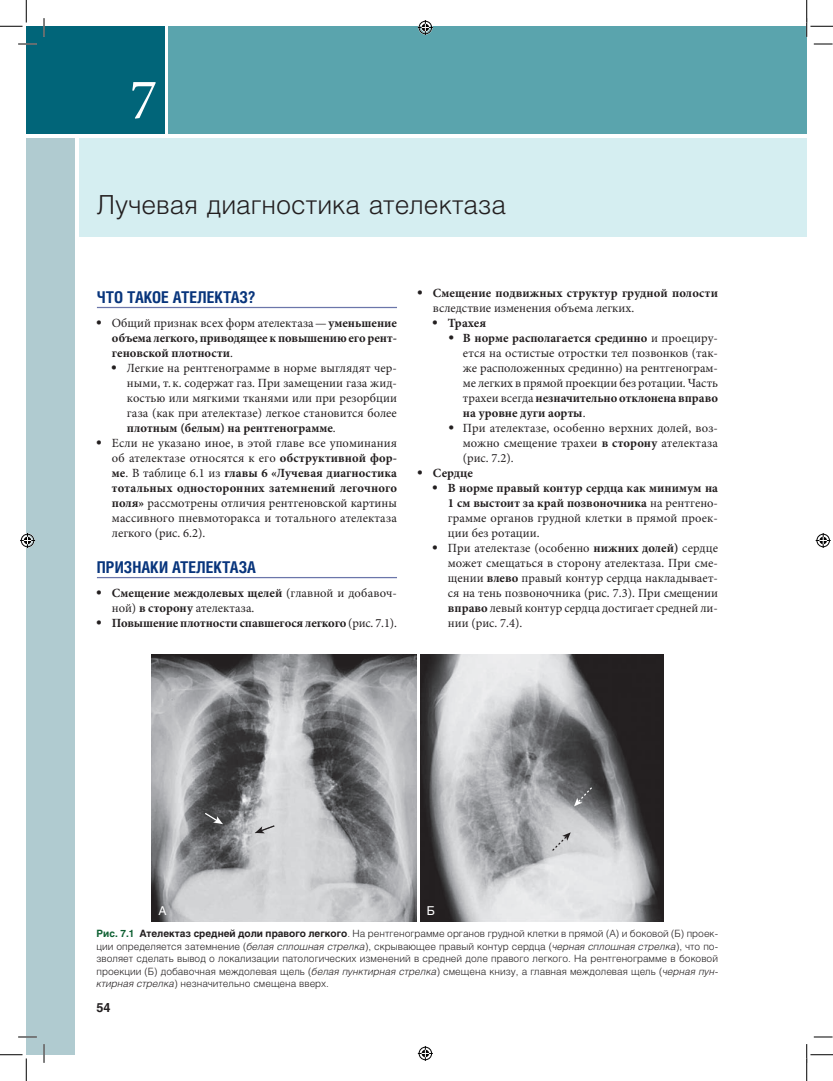
<style>
.page{position:relative;width:833px;height:1081px;background:#fff}
.page>*{position:absolute;margin:0;border:0;box-sizing:border-box;transform-origin:0 0}
.Glava{font:57.5px "Minion Pro";color:#fff}
.GlavaName{font:300 26.25px "Helios";color:#231f20}
.zag-1_Line1{font:700 16.25px "Helios Cond";color:#08357c}
.t1{font:12.5px/15px "Minion Pro";color:#231f20;text-align:justify}
.t2{font:700 12.5px/15px "Minion Pro";color:#231f20;text-align:justify}
.t3{font:700 12.5px "Helios";color:#231f20}
.t4{font:12.12px "Helios";color:#fff}
.ris_podp_L{font:300 10px/12.5px "Helios";color:#231f20;text-align:justify}
.s1{font-family:"Helios"}
.s2{font-weight:400}
.s3{font-family:"Helios";font-weight:700}
.s4{font-weight:700}
.s5{font-weight:700;color:#0e6032}
.s6{font-style:italic}
</style>
<div class="page">
<div style="left:26px;top:26px;width:138px;height:108px;background:#016579"></div>
<div style="left:26px;top:138px;width:49px;height:916px;background:#b0cbd0"></div>
<div style="left:168px;top:26px;width:638px;height:108px;background:#5aa4ad"></div>
<div style="left:79px;top:138px;width:727px;height:98px;background:#d5eef1"></div>
<hr style="left:97px;top:307px;width:300px;height:1px;background:#6b76aa">
<hr style="left:97px;top:576px;width:300px;height:2px;background:#6b76aa">
<img style="left:420px;top:654px;width:242px;height:267px">
<img style="left:151px;top:654px;width:265px;height:267px">
<svg style="left:203px;top:811px;width:20px;height:12px"></svg>
<svg style="left:255px;top:824px;width:21px;height:9px"></svg>
<svg style="left:550px;top:832px;width:20px;height:19px"></svg>
<svg style="left:573px;top:785px;width:20px;height:21px"></svg>
<svg style="left:18px;top:43px;width:19px;height:2px"></svg>
<svg style="left:813px;top:43px;width:19px;height:2px"></svg>
<svg style="left:18px;top:1036px;width:19px;height:1px"></svg>
<svg style="left:813px;top:1036px;width:19px;height:1px"></svg>
<svg style="left:43px;top:18px;width:2px;height:19px"></svg>
<svg style="left:43px;top:1044px;width:2px;height:18px"></svg>
<svg style="left:0;top:0;width:27px;height:27px"></svg>
<svg style="left:0;top:1054px;width:27px;height:26px"></svg>
<svg style="left:805px;top:0;width:27px;height:37px"></svg>
<svg style="left:806px;top:1044px;width:26px;height:36px"></svg>
<svg style="left:417px;top:20px;width:15px;height:15px"></svg>
<svg style="left:417px;top:1046px;width:15px;height:14px"></svg>
<svg style="left:20px;top:533px;width:15px;height:15px"></svg>
<svg style="left:815px;top:533px;width:15px;height:15px"></svg>
<p class="Glava" style="left:129px;top:61px;width:29px">7</p>
<p class="GlavaName" style="left:97px;top:189px;width:410px">Лучевая диагностика ателектаза</p>
<p class="zag-1_Line1" style="left:97px;top:287px;width:160px">ЧТО ТАКОЕ АТЕЛЕКТАЗ?</p>
<p class="t2" style="left:112px;top:315px;width:286px;text-indent:-15px"><span class="s1">•</span> <span class="s2">Общий признак всех форм ателектаза—</span> уменьшение объема легкого, приводящее к повышению его рент‑ геновской плотности<span class="s2">.</span></p>
<p class="t1" style="left:127px;top:360px;width:271px;text-indent:-15px"><span class="s3">•</span> Легкие на рентгенограмме в норме выглядят чер‑ ными, т. к. содержат газ. При замещении газа жид‑ костью или мягкими тканями или при резорбции газа (как при ателектазе) легкое становится более <span class="s4">плотным (белым) на рентгенограмме</span>.</p>
<p class="t1" style="left:112px;top:435px;width:286px;text-indent:-15px"><span class="s3">•</span> Если не указано иное, в этой главе все упоминания об ателектазе относятся к его <span class="s4">обструктивной фор‑ ме</span>. В таблице 6.1 из <span class="s4">главы 6 «Лучевая диагностика тотальных односторонних затемнений легочного поля»</span> рассмотрены отличия рентгеновской картины массивного пневмоторакса и тотального ателектаза легкого (рис. 6.2).</p>
<p class="zag-1_Line1" style="left:97px;top:557px;width:160px">ПРИЗНАКИ АТЕЛЕКТАЗА</p>
<p class="t1" style="left:112px;top:585px;width:286px;text-indent:-15px"><span class="s3">•</span> <span class="s4">Смещение междолевых щелей</span> (главной и добавоч‑ ной) <span class="s4">в сторону</span> ателектаза.</p>
<p class="t2" style="left:97px;top:615px;width:301px"><span class="s1">•</span> Повышение плотности спавшегося легкого <span class="s2">(рис. 7.1).</span></p>
<p class="t2" style="left:432px;top:285px;width:286px;text-indent:-15px"><span class="s1">•</span> Смещение подвижных структур грудной полости <span class="s2">вследствие изменения объема легких.</span></p>
<p class="t2" style="left:432px;top:315px;width:55px"><span class="s1">•</span> Трахея</p>
<p class="t1" style="left:462px;top:330px;width:256px;text-indent:-14px"><span class="s3">•</span> <span class="s4">В норме располагается срединно</span> и проециру‑ ется на остистые отростки тел позвонков (так‑ же расположенных срединно) на рентгенограм‑ ме легких в прямой проекции без ротации. Часть трахеи всегда <span class="s4">незначительно отклонена вправо на уровне дуги аорты</span>.</p>
<p class="t1" style="left:462px;top:420px;width:256px;text-indent:-14px"><span class="s3">•</span> При ателектазе, особенно верхних долей, воз‑ можно смещение трахеи <span class="s4">в сторону</span> ателектаза (рис. 7.2).</p>
<p class="t2" style="left:417px;top:465px;width:56px"><span class="s1">•</span> Сердце</p>
<p class="t2" style="left:447px;top:480px;width:271px;text-indent:-15px"><span class="s1">•</span> В норме правый контур сердца как минимум на 1 см выстоит за край позвоночника <span class="s2">на рентгено‑ грамме органов грудной клетки в прямой проек‑ ции без ротации.</span></p>
<p class="t1" style="left:447px;top:540px;width:271px;text-indent:-15px"><span class="s3">•</span> При ателектазе (особенно <span class="s4">нижних долей)</span> сердце может смещаться в сторону ателектаза. При сме‑ щении <span class="s4">влево</span> правый контур сердца накладывает‑ ся на тень позвоночника (рис. 7.3). При смещении <span class="s4">вправо</span> левый контур сердца достигает средней ли‑ нии (рис. 7.4).</p>
<p class="t4" style="left:158px;top:902px;width:10px">A</p>
<p class="t4" style="left:426px;top:902px;width:10px">Б</p>
<p class="ris_podp_L" style="left:96px;top:927px;width:622px"><span class="s5">Рис. 7.1</span> <span class="s4">Ателектаз средней доли правого легкого</span>. На рентгенограмме органов грудной клетки в прямой (A) и боковой (Б) проек‑ ции определяется затемнение (<span class="s6">белая сплошная стрелка</span>), скрывающее правый контур сердца (<span class="s6">черная сплошная стрелка</span>), что по‑ зволяет сделать вывод о локализации патологических изменений в средней доле правого легкого. На рентгенограмме в боковой проекции (Б) добавочная междолевая щель (<span class="s6">белая пунктирная стрелка</span>) смещена книзу, а главная междолевая щель (<span class="s6">черная пун&shy;ктирная стрелка</span>) незначительно смещена вверх.</p>
<p class="t3" style="left:96px;top:999px;width:16px">54</p>
</div>
